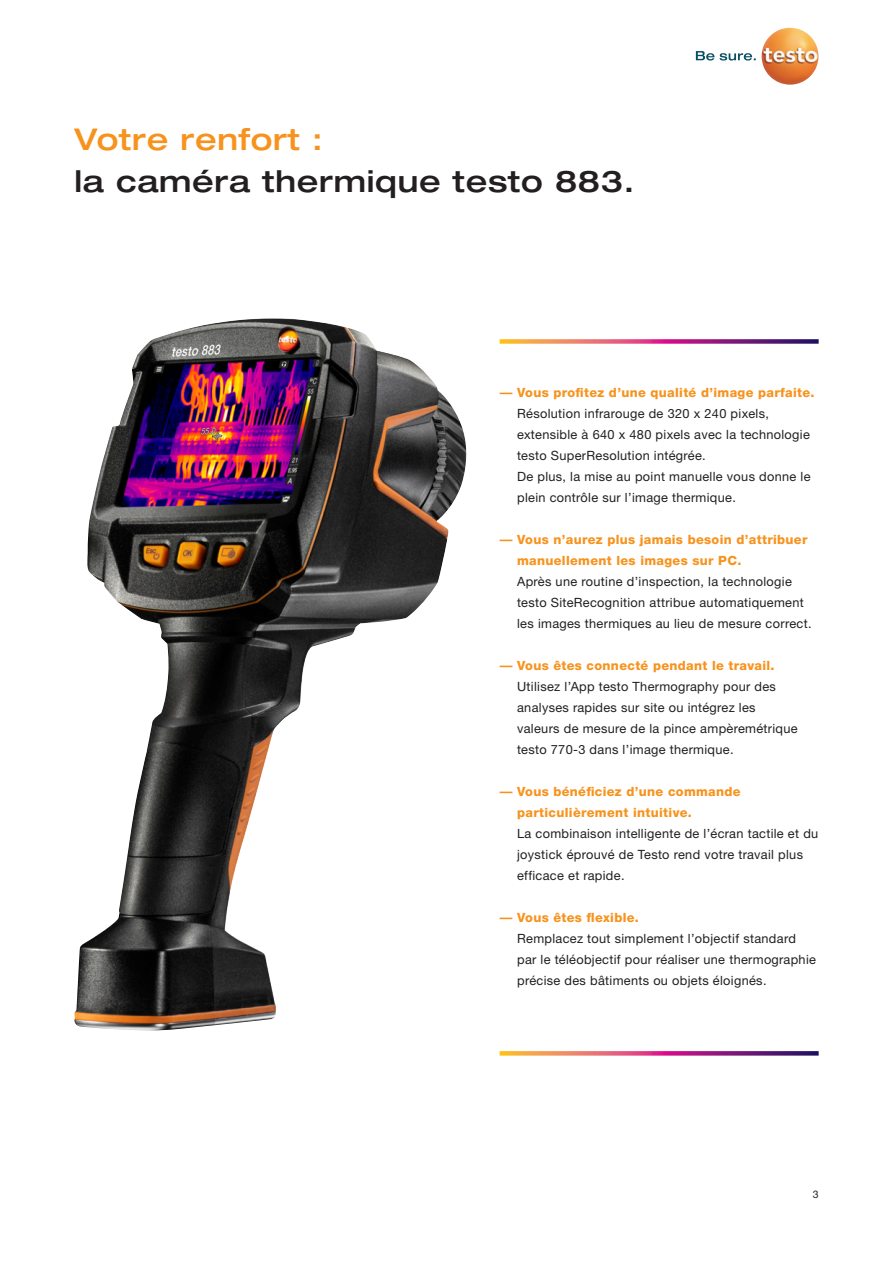
<style>
.page{position:relative;width:893px;height:1263px;background:#fff}
.page>*{position:absolute;margin:0;border:0;box-sizing:border-box;transform-origin:0 0}
.t1{font:500 expanded 30px "Helvetica Neue LTW1 G";letter-spacing:.025em;color:#231f20}
.t2{font:500 expanded 30px "Helvetica Neue LTW1 G";letter-spacing:.025em;color:#f7931d}
.t3{font:12.75px/21px "Helvetica Neue LTW1 G";letter-spacing:.025em;color:#231f20}
.t4{font:800 12.75px/21px "Helvetica Neue LTW1 G";letter-spacing:.025em;color:#f7931d}
.t5{font:10.5px "Helvetica Neue LTW1 G";color:#231f20}
.s1{font-weight:500;font-stretch:expanded;color:#f7931d}
.s2{font-weight:800;color:#f7931d}
.s3{font-weight:500;font-stretch:expanded}
</style>
<div class="page">
<svg style="left:696px;top:51px;width:60px;height:10px"></svg>
<img style="left:761px;top:28px;width:58px;height:57px;border-radius:29px">
<img style="left:74px;top:318px;width:392px;height:713px">
<svg style="left:500px;top:339px;width:319px;height:5px;background:#ba5a7c"></svg>
<svg style="left:500px;top:1051px;width:319px;height:4px"></svg>
<h1 class="t2" style="left:74px;top:120px;width:250px">Votre renfort :</h1>
<h1 class="t1" style="left:74px;top:162px;width:561px">la caméra thermique testo 883.</h1>
<p class="t3" style="left:517px;top:382px;width:299px;text-indent:-17px"><span class="s1">—</span> <span class="s2">Vous profitez d’une qualité d’image parfaite.<br></span>Résolution infrarouge de 320 x 240 pixels, extensible à 640 x 480 pixels avec la technologie testo SuperResolution intégrée.<br>De plus, la mise au point manuelle vous donne le plein contrôle sur l’image thermique.</p>
<p class="t4" style="left:517px;top:529px;width:292px;text-indent:-17px"><span class="s3">—</span> Vous n’aurez plus jamais besoin d’attribuer manuellement les images sur PC.</p>
<p class="t3" style="left:517px;top:571px;width:296px">Après une routine d’inspection, la technologie testo SiteRecognition attribue automatiquement les images thermiques au lieu de mesure correct.</p>
<p class="t3" style="left:517px;top:655px;width:282px;text-indent:-17px"><span class="s1">—</span> <span class="s2">Vous êtes connecté pendant le travail.<br></span>Utilisez l’App testo Thermography pour des analyses rapides sur site ou intégrez les valeurs de mesure de la pince ampèremétrique testo 770-3 dans l’image thermique.</p>
<p class="t4" style="left:517px;top:781px;width:225px;text-indent:-17px"><span class="s3">—</span> Vous bénéficiez d’une commande particulièrement intuitive.</p>
<p class="t3" style="left:517px;top:823px;width:303px">La combinaison intelligente de l’écran tactile et du joystick éprouvé de Testo rend votre travail plus efficace et rapide.</p>
<p class="t3" style="left:517px;top:907px;width:300px;text-indent:-17px"><span class="s1">—</span> <span class="s2">Vous êtes flexible.<br></span>Remplacez tout simplement l’objectif standard par le téléobjectif pour réaliser une thermographie précise des bâtiments ou objets éloignés.</p>
<p class="t5" style="left:813px;top:1188px;width:7px">3</p>
</div>
